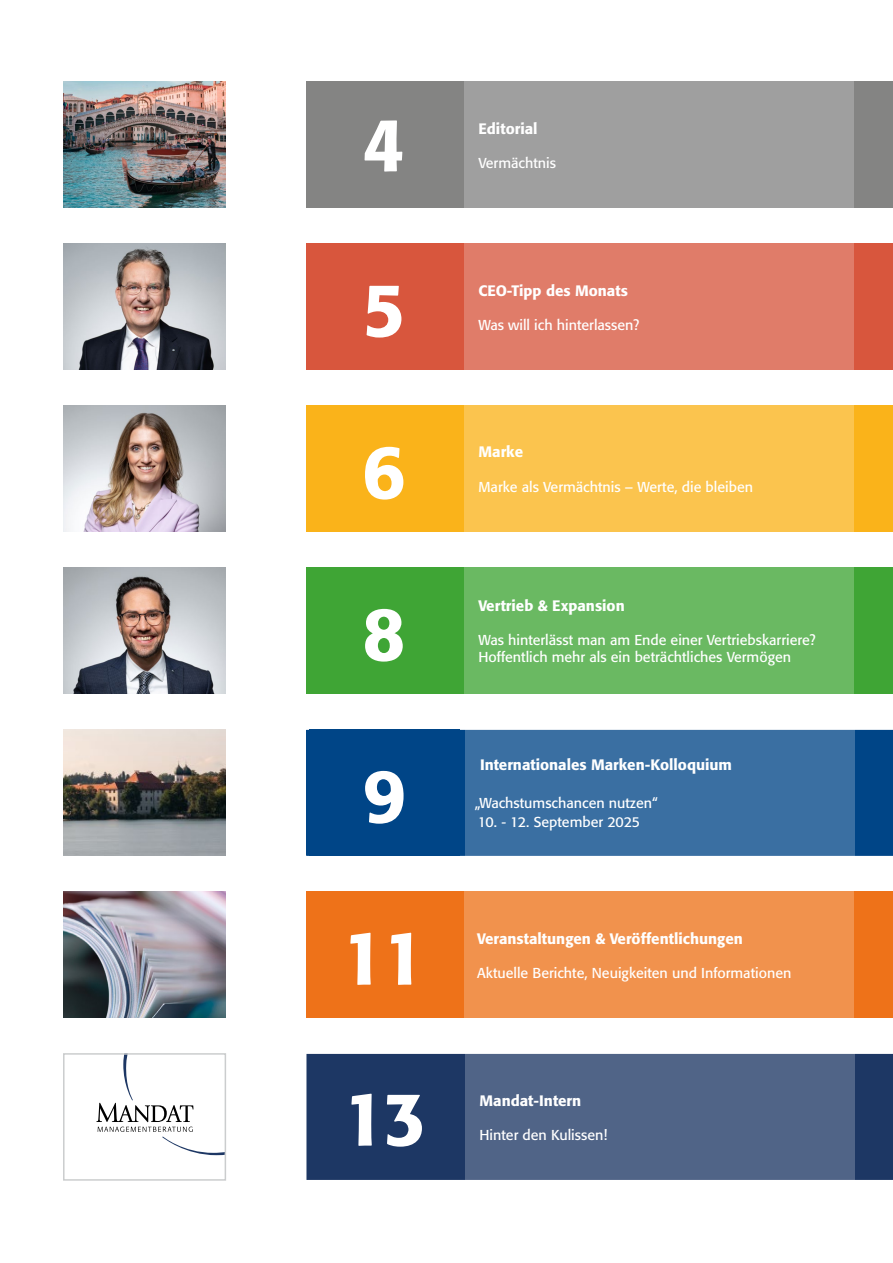
<style>
.page{position:relative;width:893px;height:1263px;background:#fff}
.page>*{position:absolute;margin:0;border:0;box-sizing:border-box;transform-origin:0 0}
.t1{font:500 75px "Formata";color:#fff}
.t2{font:500 15px "Formata";color:#fff}
.t3{font:14.25px/17.1px "Formata";color:#fff}
</style>
<div class="page">
<div style="left:306px;top:244px;width:587px;height:126px;background:#d8563d"></div>
<div style="left:464px;top:244px;width:390px;height:126px;background:#e07c69"></div>
<img style="left:64px;top:244px;width:161px;height:126px">
<img style="left:64px;top:568px;width:161px;height:126px">
<div style="left:306px;top:568px;width:587px;height:126px;background:#3fa535"></div>
<div style="left:464px;top:568px;width:390px;height:126px;background:#6ab962"></div>
<div style="left:306px;top:406px;width:587px;height:126px;background:#fab31a"></div>
<div style="left:464px;top:406px;width:390px;height:126px;background:#fbc44e"></div>
<img style="left:64px;top:406px;width:161px;height:126px">
<img style="left:64px;top:730px;width:161px;height:126px">
<div style="left:306px;top:730px;width:587px;height:126px;background:#004587"></div>
<div style="left:309px;top:730px;width:151px;height:126px;background:#004587"></div>
<div style="left:465px;top:730px;width:389px;height:126px;background:#3a6fa2"></div>
<img style="left:64px;top:892px;width:161px;height:126px">
<div style="left:306px;top:892px;width:587px;height:126px;background:#ee7219"></div>
<div style="left:464px;top:892px;width:390px;height:126px;background:#f1924d"></div>
<div style="left:306px;top:1054px;width:587px;height:126px;background:#1d3764"></div>
<div style="left:465px;top:1054px;width:390px;height:126px;background:#506487"></div>
<svg style="left:96px;top:1056px;width:127px;height:99px"></svg>
<div style="left:63px;top:1053px;width:163px;height:128px;border:2px solid #cbcdce"></div>
<img style="left:64px;top:82px;width:161px;height:126px">
<div style="left:306px;top:82px;width:587px;height:126px;background:#848483"></div>
<div style="left:464px;top:82px;width:390px;height:126px;background:#9f9f9f"></div>
<h1 class="t1" style="left:362px;top:99px;width:45px">4</h1>
<p class="t2" style="left:478px;top:119px;width:61px">Editorial</p>
<p class="t3" style="left:478px;top:154px;width:79px">Vermächtnis</p>
<h1 class="t1" style="left:362px;top:264px;width:45px">5</h1>
<p class="t2" style="left:478px;top:281px;width:151px">CEO-Tipp des Monats</p>
<p class="t3" style="left:478px;top:316px;width:162px">Was will ich hinterlassen?</p>
<h1 class="t1" style="left:362px;top:426px;width:45px">6</h1>
<p class="t2" style="left:478px;top:443px;width:46px">Marke</p>
<p class="t3" style="left:478px;top:479px;width:276px">Marke als Vermächtnis – Werte, die bleiben</p>
<h1 class="t1" style="left:362px;top:588px;width:45px">8</h1>
<h1 class="t1" style="left:363px;top:750px;width:45px">9</h1>
<p class="t2" style="left:478px;top:597px;width:148px">Vertrieb &amp; Expansion</p>
<p class="t3" style="left:478px;top:632px;width:339px">Was hinterlässt man am Ende einer Vertriebskarriere?<br>Hoffentlich mehr als ein beträchtliches Vermögen</p>
<p class="t2" style="left:480px;top:756px;width:253px">Internationales Marken-Kolloquium</p>
<p class="t3" style="left:475px;top:794px;width:184px">„Wachstumschancen nutzen“</p>
<p class="t3" style="left:478px;top:814px;width:164px">10. - 12. September 2025</p>
<h1 class="t1" style="left:342px;top:912px;width:86px">11</h1>
<p class="t2" style="left:477px;top:929px;width:267px">Veranstaltungen &amp; Veröffentlichungen</p>
<p class="t3" style="left:477px;top:964px;width:316px">Aktuelle Berichte, Neuigkeiten und Informationen</p>
<h1 class="t1" style="left:343px;top:1073px;width:86px">13</h1>
<p class="t2" style="left:480px;top:1091px;width:103px">Mandat-Intern</p>
<p class="t3" style="left:480px;top:1126px;width:129px">Hinter den Kulissen!</p>
</div>
